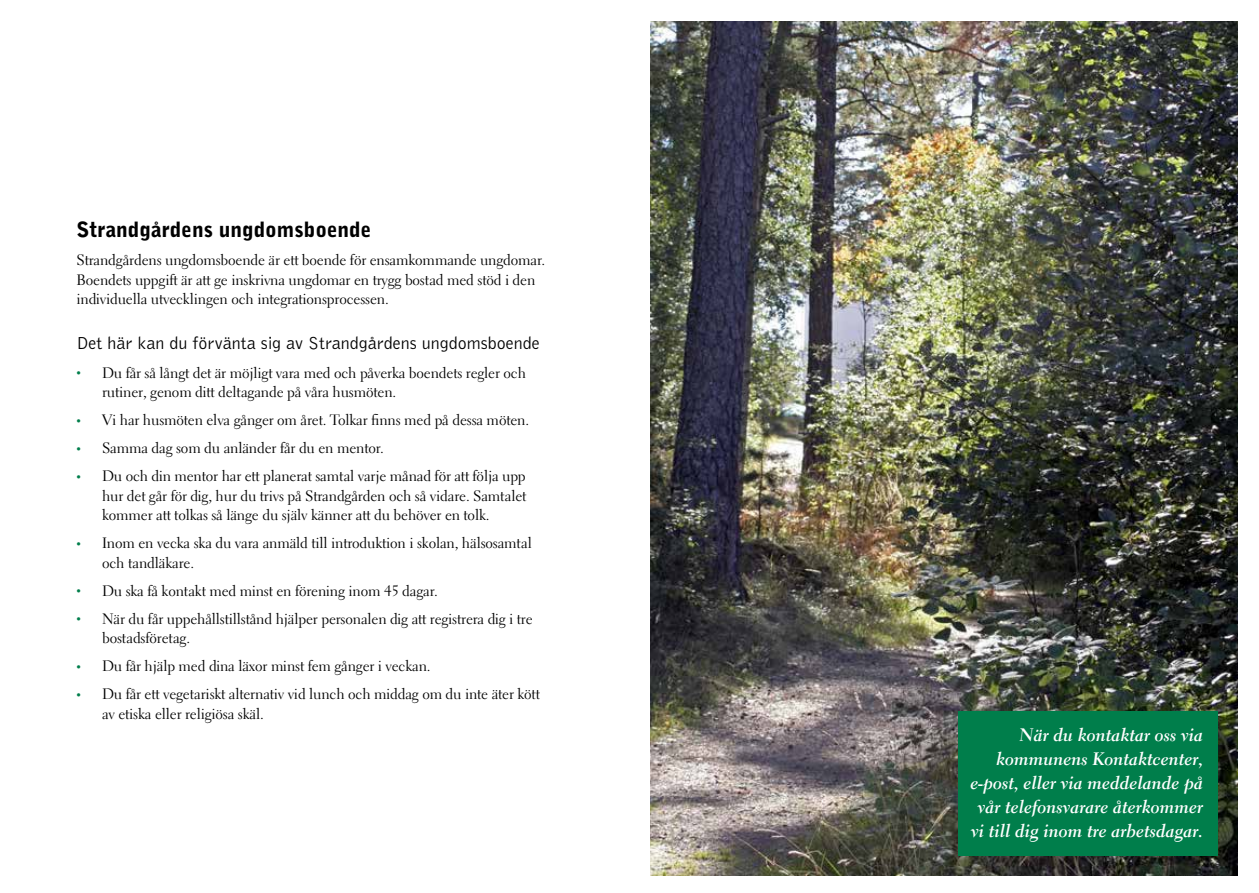
<style>
.page{position:relative;width:1259px;height:893px;background:#fff}
.page>*{position:absolute;margin:0;border:0;box-sizing:border-box;transform-origin:0 0}
.t1{font:900 21px "Bell Gothic";color:#000}
.t2{font:18px/24px "Electra LH Bold Cursive";color:#fff;text-align:right}
.t3{font:300 18px "Bell Gothic";color:#000}
.t4{font:15px/19.5px "Electra LH";letter-spacing:-.01em;color:#000}
.s1{font-size:9px;color:#007e4b}
</style>
<div class="page">
<img style="left:651px;top:21px;width:586px;height:855px">
<div style="left:958px;top:711px;width:259px;height:145px;background:#007e4b"></div>
<h1 class="t1" style="left:77px;top:217px;width:296px">Strandgårdens ungdomsboende</h1>
<p class="t4" style="left:77px;top:251px;width:470px">Strandgårdens ungdomsboende är ett boende för ensamkommande ungdomar.<br>Boendets uppgift är att ge inskrivna ungdomar en trygg bostad med stöd i den individuella utvecklingen och integrationsprocessen.</p>
<p class="t3" style="left:77px;top:334px;width:465px">Det här kan du förvänta sig av Strandgårdens ungdomsboende</p>
<p class="t4" style="left:102px;top:363px;width:425px;text-indent:-26px"><span class="s1">•</span> Du får så långt det är möjligt vara med och påverka boendets regler och rutiner, genom ditt deltagande på våra husmöten.</p>
<p class="t4" style="left:77px;top:411px;width:454px"><span class="s1">•</span> Vi har husmöten elva gånger om året. Tolkar finns med på dessa möten.</p>
<p class="t4" style="left:77px;top:439px;width:309px"><span class="s1">•</span> Samma dag som du anländer får du en mentor.</p>
<p class="t4" style="left:102px;top:467px;width:426px;text-align:justify;text-indent:-26px"><span class="s1">•</span> Du och din mentor har ett planerat samtal varje månad för att följa upp hur det går för dig, hur du trivs på Strandgården och så vidare. Samtalet kommer att tolkas så länge du själv känner att du behöver en tolk.</p>
<p class="t4" style="left:102px;top:534px;width:431px;text-indent:-26px"><span class="s1">•</span> Inom en vecka ska du vara anmäld till introduktion i skolan, hälsosamtal och tandläkare.</p>
<p class="t4" style="left:77px;top:581px;width:363px"><span class="s1">•</span> Du ska få kontakt med minst en förening inom 45 dagar.</p>
<p class="t4" style="left:102px;top:609px;width:432px;text-indent:-26px"><span class="s1">•</span> När du får uppehållstillstånd hjälper personalen dig att registrera dig i tre bostadsföretag.</p>
<p class="t4" style="left:77px;top:657px;width:356px"><span class="s1">•</span> Du får hjälp med dina läxor minst fem gånger i veckan.</p>
<p class="t4" style="left:102px;top:685px;width:439px;text-indent:-26px"><span class="s1">•</span> Du får ett vegetariskt alternativ vid lunch och middag om du inte äter kött av etiska eller religiösa skäl.</p>
<p class="t2" style="left:970px;top:722px;width:234px">När du kontaktar oss via kommunens Kontaktcenter, e-post, eller via meddelande på vår telefonsvarare återkommer vi till dig inom tre arbetsdagar.</p>
</div>
